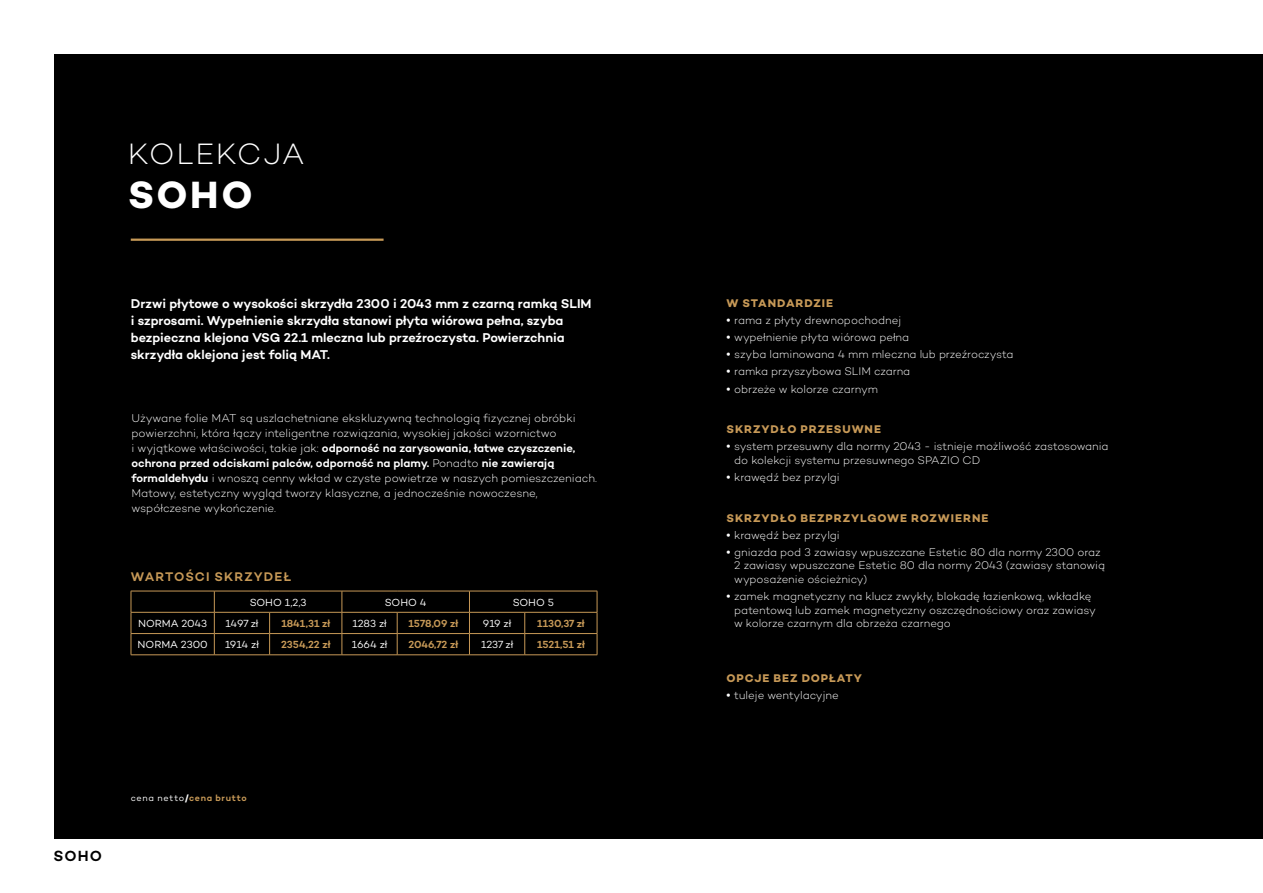
<style>
.page{position:relative;width:1263px;height:893px;background:#fff}
.page>*{position:absolute;margin:0;border:0;box-sizing:border-box;transform-origin:0 0}
.t1{font:700 38.7px "Campton";color:#fff}
.t2{font:300 30px "Campton";letter-spacing:.04em;color:#fff}
.t3{font:600 15px "Campton";color:#000}
.t4{font:600 13.05px/17px "Campton";color:#fff}
.t5{font:600 12.75px "Campton";letter-spacing:.085em;color:#c79957}
.t6{font:300 11.55px/15px "Campton";letter-spacing:-.005em;color:#fff}
.t7{font:300 11.25px/13.6px "Campton";letter-spacing:-.005em;color:#fff}
.t8{font:700 11.25px "Campton";letter-spacing:.085em;color:#c79957}
.t9{font:10.5px "Campton";color:#fff}
.t10{font:600 10.5px "Campton";color:#c79957}
.t11{font:600 9px "Campton";letter-spacing:.075em;color:#c79957}
.s1{font-weight:600}
.s2{font-weight:400;color:#fff}
.s3{font-weight:700;color:#fff}
.s4{font-family:"Futura PT";font-weight:500}
</style>
<div class="page">
<div style="left:54px;top:54px;width:1209px;height:785px;background:#000"></div>
<hr style="left:131px;top:239px;width:253px;height:2px;background:#c79957">
<hr style="left:131px;top:591px;width:83px;height:1px;background:#c79957">
<hr style="left:214px;top:591px;width:56px;height:1px;background:#c79957">
<hr style="left:270px;top:591px;width:72px;height:1px;background:#c79957">
<hr style="left:342px;top:591px;width:55px;height:1px;background:#c79957">
<hr style="left:397px;top:591px;width:72px;height:1px;background:#c79957">
<hr style="left:469px;top:591px;width:56px;height:1px;background:#c79957">
<hr style="left:525px;top:591px;width:72px;height:1px;background:#c79957">
<hr style="left:131px;top:612px;width:83px;height:1px;background:#c79957">
<hr style="left:214px;top:612px;width:56px;height:1px;background:#c79957">
<hr style="left:270px;top:612px;width:72px;height:1px;background:#c79957">
<hr style="left:342px;top:612px;width:55px;height:1px;background:#c79957">
<hr style="left:397px;top:612px;width:72px;height:1px;background:#c79957">
<hr style="left:469px;top:612px;width:56px;height:1px;background:#c79957">
<hr style="left:525px;top:612px;width:72px;height:1px;background:#c79957">
<hr style="left:131px;top:633px;width:83px;height:1px;background:#c79957">
<svg style="left:131px;top:591px;width:1px;height:64px"></svg>
<hr style="left:214px;top:633px;width:56px;height:1px;background:#c79957">
<svg style="left:214px;top:591px;width:1px;height:64px"></svg>
<hr style="left:270px;top:633px;width:72px;height:1px;background:#c79957">
<svg style="left:269px;top:612px;width:1px;height:43px"></svg>
<hr style="left:342px;top:633px;width:55px;height:1px;background:#c79957">
<svg style="left:342px;top:591px;width:1px;height:64px"></svg>
<hr style="left:397px;top:633px;width:72px;height:1px;background:#c79957">
<svg style="left:397px;top:612px;width:1px;height:43px"></svg>
<hr style="left:469px;top:633px;width:56px;height:1px;background:#c79957">
<svg style="left:469px;top:591px;width:1px;height:64px"></svg>
<hr style="left:525px;top:633px;width:72px;height:1px;background:#c79957">
<svg style="left:524px;top:612px;width:1px;height:43px"></svg>
<svg style="left:597px;top:591px;width:1px;height:64px"></svg>
<hr style="left:131px;top:655px;width:83px;height:1px;background:#c79957">
<hr style="left:214px;top:655px;width:56px;height:1px;background:#c79957">
<hr style="left:270px;top:655px;width:72px;height:1px;background:#c79957">
<hr style="left:342px;top:655px;width:55px;height:1px;background:#c79957">
<hr style="left:397px;top:655px;width:72px;height:1px;background:#c79957">
<hr style="left:469px;top:655px;width:56px;height:1px;background:#c79957">
<hr style="left:525px;top:655px;width:72px;height:1px;background:#c79957">
<h2 class="t2" style="left:128px;top:136px;width:178px">KOLEKCJA</h2>
<h1 class="t1" style="left:128px;top:170px;width:126px">SOHO</h1>
<p class="t4" style="left:131px;top:295px;width:462px">Drzwi płytowe o wysokości skrzydła 2300 i 2043 mm z czarną ramką SLIM i szprosami. Wypełnienie skrzydła stanowi płyta wiórowa pełna, szyba bezpieczna klejona VSG 22.1 mleczna lub przeźroczysta. Powierzchnia skrzydła oklejona jest folią MAT.</p>
<p class="t6" style="left:131px;top:410px;width:467px">Używane folie MAT są uszlachetniane ekskluzywną technologią fizycznej obróbki powierzchni, która łączy inteligentne rozwiązania, wysokiej jakości wzornictwo<br>i wyjątkowe właściwości, takie jak: <span class="s1">odporność na zarysowania, łatwe czyszczenie, ochrona przed odciskami palców, odporność na plamy.</span> Ponadto <span class="s1">nie zawierają formaldehydu</span> i wnoszą cenny wkład w czyste powietrze w naszych pomieszczeniach.<br>Matowy, estetyczny wygląd tworzy klasyczne, a jednocześnie nowoczesne, współczesne wykończenie.</p>
<p class="t5" style="left:131px;top:569px;width:162px">WARTOŚCI SKRZYDEŁ</p>
<p class="t9" style="left:250px;top:596px;width:58px">SOHO 1,2,3</p>
<p class="t9" style="left:385px;top:596px;width:43px">SOHO 4</p>
<p class="t9" style="left:513px;top:596px;width:43px">SOHO 5</p>
<p class="t9" style="left:138px;top:617px;width:71px">NORMA 2043</p>
<p class="t9" style="left:225px;top:617px;width:35px">1497 zł</p>
<p class="t10" style="left:281px;top:617px;width:50px">1841,31 zł</p>
<p class="t9" style="left:352px;top:617px;width:36px">1283 zł</p>
<p class="t10" style="left:408px;top:617px;width:51px">1578,09 zł</p>
<p class="t9" style="left:483px;top:617px;width:30px">919 zł</p>
<p class="t10" style="left:537px;top:617px;width:49px">1130,37 zł</p>
<p class="t9" style="left:138px;top:638px;width:72px">NORMA 2300</p>
<p class="t9" style="left:225px;top:638px;width:35px">1914 zł</p>
<p class="t10" style="left:281px;top:638px;width:51px">2354,22 zł</p>
<p class="t9" style="left:352px;top:638px;width:37px">1664 zł</p>
<p class="t10" style="left:408px;top:638px;width:51px">2046,72 zł</p>
<p class="t9" style="left:481px;top:638px;width:34px">1237 zł</p>
<p class="t10" style="left:537px;top:638px;width:49px">1521,51 zł</p>
<h3 class="t3" style="left:53px;top:846px;width:50px">SOHO</h3>
<p class="t11" style="left:131px;top:792px;width:118px"><span class="s2">cena netto</span><span class="s3">/</span>cena brutto</p>
<p class="t8" style="left:726px;top:296px;width:108px">W STANDARDZIE</p>
<p class="t7" style="left:723px;top:313px;width:180px"><span class="s4">•</span>rama z płyty drewnopochodnej</p>
<p class="t7" style="left:723px;top:330px;width:188px"><span class="s4">•</span>wypełnienie płyta wiórowa pełna</p>
<p class="t7" style="left:723px;top:347px;width:292px"><span class="s4">•</span>szyba laminowana 4 mm mleczna lub przeźroczysta</p>
<p class="t7" style="left:723px;top:365px;width:189px"><span class="s4">•</span>ramka przyszybowa SLIM czarna</p>
<p class="t7" style="left:723px;top:382px;width:156px"><span class="s4">•</span>obrzeże w kolorze czarnym</p>
<p class="t8" style="left:726px;top:422px;width:156px">SKRZYDŁO PRZESUWNE</p>
<p class="t7" style="left:734px;top:439px;width:376px;text-indent:-11px"><span class="s4">•</span>system przesuwny dla normy 2043 - istnieje możliwość zastosowania do kolekcji systemu przesuwnego SPAZIO CD</p>
<p class="t7" style="left:723px;top:470px;width:118px"><span class="s4">•</span>krawędź bez przylgi</p>
<p class="t8" style="left:726px;top:511px;width:263px">SKRZYDŁO BEZPRZYLGOWE ROZWIERNE</p>
<p class="t7" style="left:723px;top:528px;width:118px"><span class="s4">•</span>krawędź bez przylgi</p>
<p class="t7" style="left:734px;top:545px;width:372px;text-indent:-11px"><span class="s4">•</span>gniazda pod 3 zawiasy wpuszczane Estetic 80 dla normy 2300 oraz<br>2 zawiasy wpuszczane Estetic 80 dla normy 2043 (zawiasy stanowią wyposażenie ościeżnicy)</p>
<p class="t7" style="left:734px;top:589px;width:363px;text-indent:-11px"><span class="s4">•</span>zamek magnetyczny na klucz zwykły, blokadę łazienkową, wkładkę patentową lub zamek magnetyczny oszczędnościowy oraz zawiasy w kolorze czarnym dla obrzeża czarnego</p>
<p class="t8" style="left:726px;top:670px;width:137px">OPCJE BEZ DOPŁATY</p>
<p class="t7" style="left:723px;top:688px;width:117px"><span class="s4">•</span>tuleje wentylacyjne</p>
</div>
